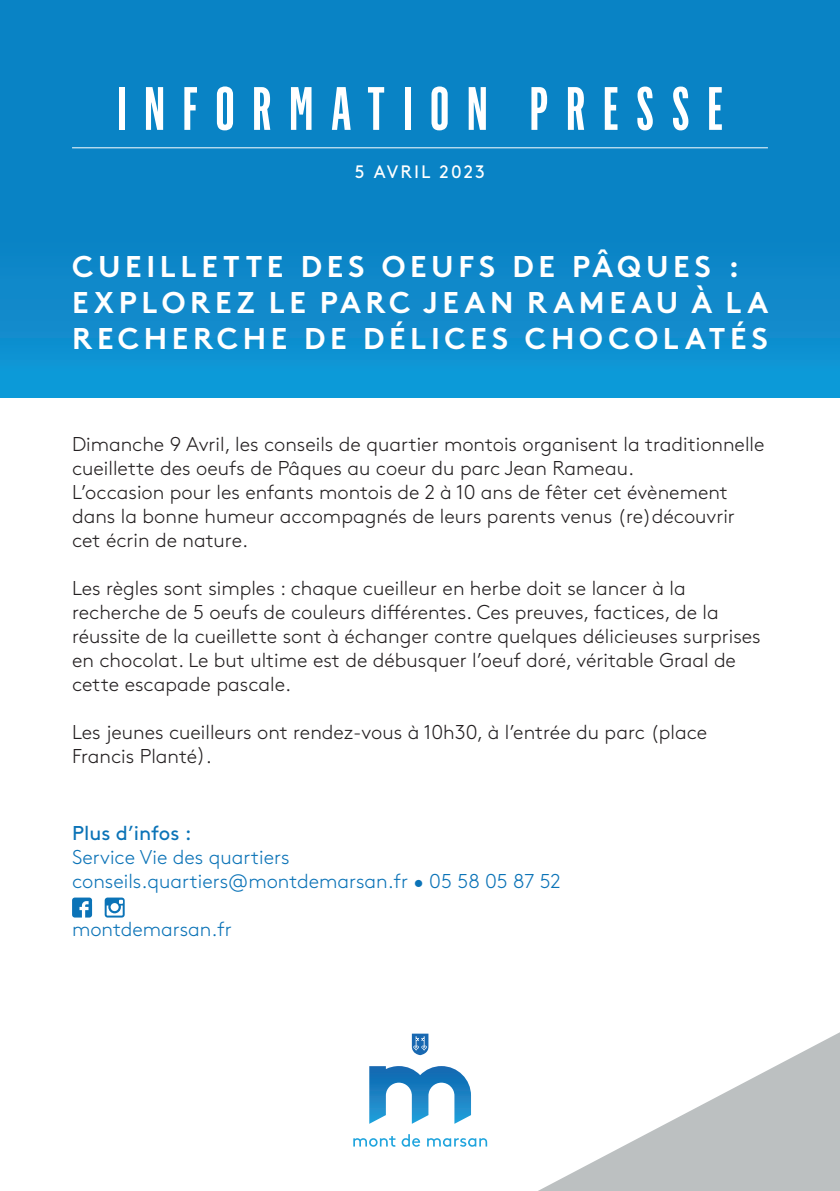
<style>
.page{position:relative;width:840px;height:1191px;background:#fff}
.page>*{position:absolute;margin:0;border:0;box-sizing:border-box;transform-origin:0 0}
.t1{font:600 ultra-condensed 60px "Flama";letter-spacing:.3em;color:#fff}
.t2{font:700 30px/36px "Brown";letter-spacing:.155em;color:#fff}
.t3{font:300 20px/24px "Brown";color:#231f20}
.t4{font:300 20px "Brown";color:#0b73b7}
.t5{font:20px "Brown";color:#0b73b7}
.t6{font:18px "Brown";letter-spacing:.12em;color:#fff}
</style>
<div class="page">
<div style="left:0;top:0;width:839px;height:397px;background:linear-gradient(to bottom,#087ec1,#0f90d0)"></div>
<hr style="left:72px;top:147px;width:695px;height:1px;background:#fff">
<svg style="left:72px;top:897px;width:20px;height:20px"></svg>
<svg style="left:105px;top:897px;width:20px;height:20px"></svg>
<svg style="left:369px;top:1066px;width:102px;height:57px"></svg>
<svg style="left:353px;top:1136px;width:42px;height:10px"></svg>
<svg style="left:401px;top:1134px;width:19px;height:12px"></svg>
<svg style="left:427px;top:1138px;width:60px;height:8px"></svg>
<svg style="left:411px;top:1033px;width:17px;height:22px"></svg>
<svg style="left:538px;top:1033px;width:301px;height:158px"></svg>
<p class="t1" style="left:117px;top:72px;width:607px">INFORMATION PRESSE</p>
<p class="t6" style="left:355px;top:158px;width:131px">5 AVRIL 2023</p>
<p class="t2" style="left:72px;top:245px;width:668px">CUEILLETTE DES OEUFS DE PÂQUES :</p>
<p class="t2" style="left:72px;top:281px;width:697px">EXPLOREZ LE PARC JEAN RAMEAU À LA<br>RECHERCHE DE DÉLICES CHOCOLATÉS</p>
<p class="t3" style="left:72px;top:430px;width:693px">Dimanche 9 Avril, les conseils de quartier montois organisent la traditionnelle cueillette des oeufs de Pâques au coeur du parc Jean Rameau.</p>
<p class="t3" style="left:72px;top:478px;width:664px">L’occasion pour les enfants montois de 2 à 10 ans de fêter cet évènement dans la bonne humeur accompagnés de leurs parents venus (re)découvrir cet écrin de nature.</p>
<p class="t3" style="left:72px;top:574px;width:689px">Les règles sont simples : chaque cueilleur en herbe doit se lancer à la recherche de 5 oeufs de couleurs différentes. Ces preuves, factices, de la réussite de la cueillette sont à échanger contre quelques délicieuses surprises en chocolat. Le but ultime est de débusquer l’oeuf doré, véritable Graal de cette escapade pascale.</p>
<p class="t3" style="left:72px;top:718px;width:636px">Les jeunes cueilleurs ont rendez-vous à 10h30, à l’entrée du parc (place<br>Francis Planté).</p>
<p class="t5" style="left:72px;top:818px;width:121px">Plus d’infos :</p>
<p class="t4" style="left:72px;top:842px;width:219px">Service Vie des quartiers</p>
<p class="t4" style="left:72px;top:866px;width:490px">conseils.quartiers@montdemarsan.fr • 05 58 05 87 52</p>
<p class="t4" style="left:72px;top:914px;width:161px">montdemarsan.fr</p>
</div>
